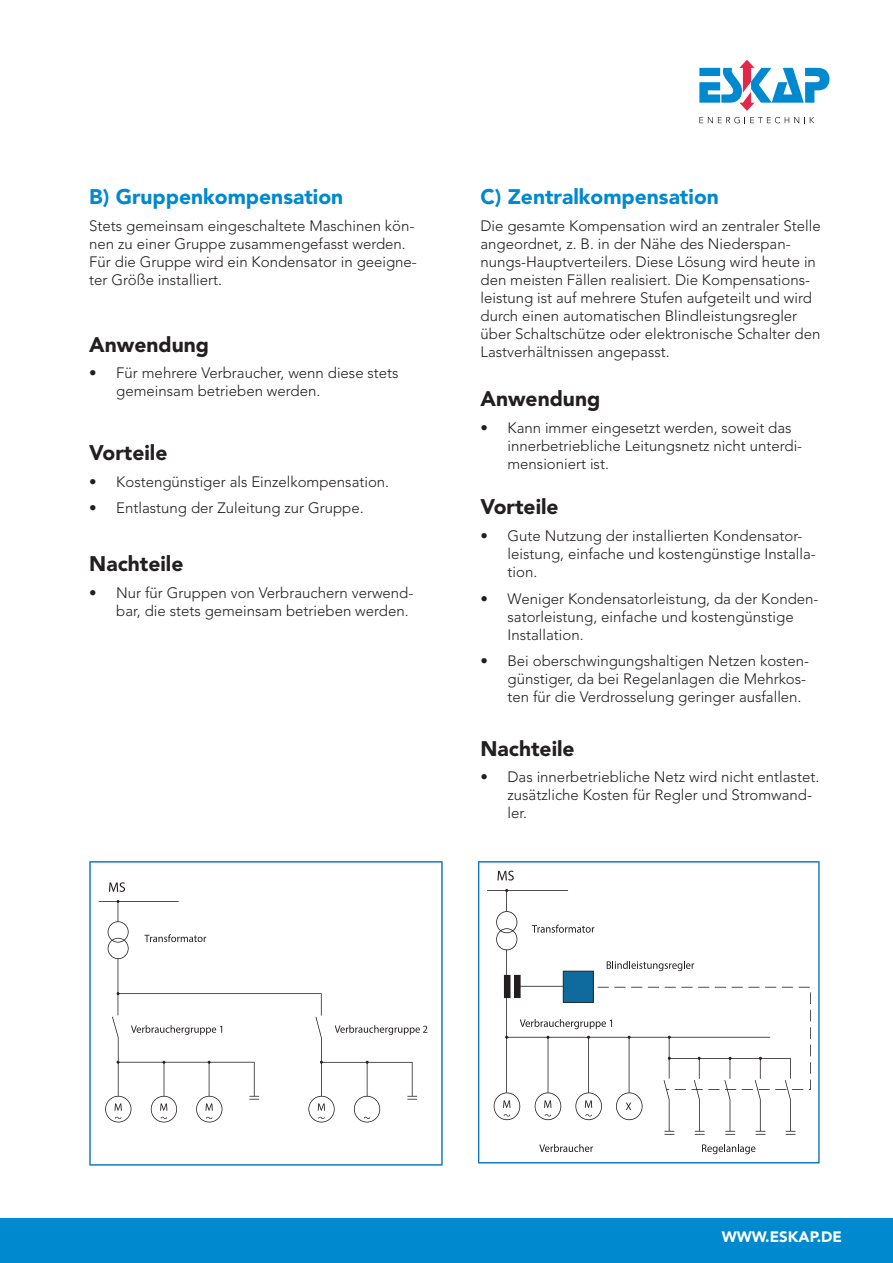
<style>
.page{position:relative;width:893px;height:1263px;background:#fff}
.page>*{position:absolute;margin:0;border:0;box-sizing:border-box;transform-origin:0 0}
.t1{font:900 21px "Avenir LT Std";color:#231f20}
.t2{font:900 21px "Avenir LT Std";color:#0089cf}
.t3{font:300 15px/18px "Avenir LT Std";color:#231f20}
.t4{font:900 15px "Avenir LT Std";color:#fff}
</style>
<div class="page">
<div style="left:0;top:1218px;width:893px;height:45px;background:#0089cf"></div>
<svg style="left:699px;top:60px;width:130px;height:51px"></svg>
<svg style="left:699px;top:117px;width:115px;height:6px"></svg>
<svg style="left:89px;top:861px;width:354px;height:304px"></svg>
<svg style="left:478px;top:861px;width:342px;height:302px"></svg>
<h1 class="t2" style="left:89px;top:184px;width:255px">B) Gruppenkompensation</h1>
<p class="t3" style="left:89px;top:216px;width:329px">Stets gemeinsam eingeschaltete Maschinen kön&shy;nen zu einer Gruppe zusammengefasst werden.<br>Für die Gruppe wird ein Kondensator in geeigne&shy;ter Größe installiert.</p>
<h1 class="t2" style="left:480px;top:184px;width:240px">C) Zentralkompensation</h1>
<p class="t3" style="left:480px;top:216px;width:342px">Die gesamte Kompensation wird an zentraler Stelle angeordnet, z. B. in der Nähe des Niederspan&shy;nungs-Hauptverteilers. Diese Lösung wird heute in den meisten Fällen realisiert. Die Kompensations&shy;leistung ist auf mehrere Stufen aufgeteilt und wird durch einen automatischen Blindleistungsregler über Schaltschütze oder elektronische Schalter den Lastverhältnissen angepasst.</p>
<h1 class="t1" style="left:480px;top:386px;width:121px">Anwendung</h1>
<p class="t3" style="left:507px;top:418px;width:296px;text-indent:-27px">• Kann immer eingesetzt werden, soweit das innerbetriebliche Leitungsnetz nicht unterdi&shy;mensioniert ist.</p>
<h1 class="t1" style="left:89px;top:332px;width:121px">Anwendung</h1>
<p class="t3" style="left:116px;top:364px;width:284px;text-indent:-27px">• Für mehrere Verbraucher, wenn diese stets gemeinsam betrieben werden.</p>
<h1 class="t1" style="left:89px;top:440px;width:80px">Vorteile</h1>
<p class="t3" style="left:89px;top:473px;width:301px">• Kostengünstiger als Einzelkompensation.</p>
<p class="t3" style="left:89px;top:499px;width:276px">• Entlastung der Zuleitung zur Gruppe.</p>
<h1 class="t1" style="left:480px;top:494px;width:80px">Vorteile</h1>
<p class="t3" style="left:507px;top:527px;width:310px;text-indent:-27px">• Gute Nutzung der installierten Kondensator&shy;leistung, einfache und kostengünstige Installa&shy;tion.</p>
<p class="t3" style="left:507px;top:589px;width:312px;text-indent:-27px">• Weniger Kondensatorleistung, da der Konden&shy;satorleistung, einfache und kostengünstige<br>Installation.</p>
<p class="t3" style="left:507px;top:652px;width:303px;text-indent:-27px">• Bei oberschwingungshaltigen Netzen kosten&shy;günstiger, da bei Regelanlagen die Mehrkos&shy;ten für die Verdrosselung geringer ausfallen.</p>
<h1 class="t1" style="left:89px;top:551px;width:96px">Nachteile</h1>
<p class="t3" style="left:116px;top:583px;width:299px;text-indent:-27px">• Nur für Gruppen von Verbrauchern verwend&shy;bar, die stets gemeinsam betrieben werden.</p>
<h1 class="t1" style="left:480px;top:736px;width:96px">Nachteile</h1>
<p class="t3" style="left:507px;top:768px;width:313px;text-indent:-27px">• Das innerbetriebliche Netz wird nicht entlastet. zusätzliche Kosten für Regler und Stromwand&shy;ler.</p>
<p class="t4" style="left:722px;top:1228px;width:122px">www.eskap.de</p>
</div>
